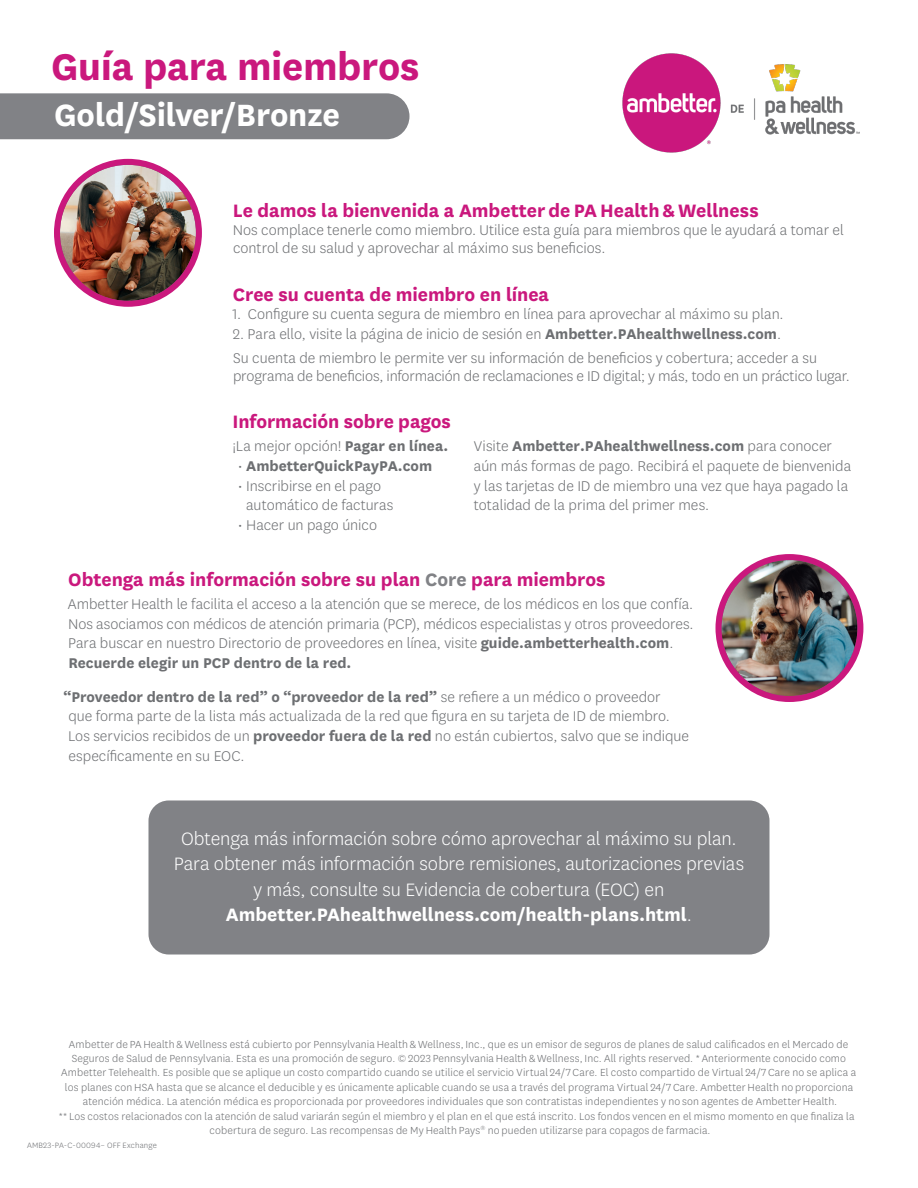
<style>
.page{position:relative;width:918px;height:1188px;background:#fff}
.page>*{position:absolute;margin:0;border:0;box-sizing:border-box;transform-origin:0 0}
.t1{font:700 43.5px "Centene Sans";letter-spacing:-.005em;color:#ca187d}
.t2{font:700 36px "Centene Sans";letter-spacing:-.005em;color:#fff}
.t3{font:300 21px/25.2px "Centene Sans";letter-spacing:-.005em;color:#fff;text-align:center}
.t4{font:700 21px "Centene Sans";letter-spacing:-.005em;color:#ca187d}
.t5{font:300 16.5px/19.8px "Centene Sans";color:#6d6f72}
.t6{font:700 16.5px "Centene Sans";color:#6d6f72}
.t7{font:300 12px/14.4px "Centene Sans";letter-spacing:.01em;color:#6d6f72;text-align:center}
.t8{font:300 9px "Centene Sans";letter-spacing:.02em;color:#6d6f72}
.s1{font-weight:700}
.s2{font-weight:300}
.s3{color:#818286}
</style>
<div class="page">
<div style="left:0;top:93px;width:410px;height:46px;background:#818286"></div>
<img style="left:622px;top:53px;width:238px;height:100px">
<div style="left:148px;top:800px;width:622px;height:155px;background:#818286;border-radius:20px"></div>
<svg style="left:57px;top:162px;width:142px;height:142px"></svg>
<img style="left:60px;top:165px;width:136px;height:136px;border-radius:68px">
<div style="left:54px;top:159px;width:148px;height:148px;border:6px solid #ca187d;border-radius:50%"></div>
<svg style="left:719px;top:557px;width:141px;height:142px"></svg>
<img style="left:722px;top:560px;width:135px;height:136px;border-radius:68px">
<div style="left:716px;top:554px;width:147px;height:148px;border:6px solid #ca187d;border-radius:50%"></div>
<h1 class="t1" style="left:51px;top:36px;width:370px">Guía para miembros</h1>
<h2 class="t2" style="left:54px;top:90px;width:287px">Gold/Silver/Bronze</h2>
<p class="t4" style="left:233px;top:195px;width:527px">Le damos la bienvenida a Ambetter de PA Health &amp; Wellness</p>
<p class="t5" style="left:233px;top:220px;width:613px;line-height:18px">Nos complace tenerle como miembro. Utilice esta guía para miembros que le ayudará a tomar el control de su salud y aprovechar al máximo sus beneficios.</p>
<p class="t4" style="left:233px;top:279px;width:318px">Cree su cuenta de miembro en línea</p>
<p class="t5" style="left:232px;top:303px;width:553px">1. Configure su cuenta segura de miembro en línea para aprovechar al máximo su plan.</p>
<p class="t5" style="left:233px;top:321px;width:586px;line-height:24.8px">2. Para ello, visite la página de inicio de sesión en <span class="s1">Ambetter.PAhealthwellness.com</span>.<br>Su cuenta de miembro le permite ver su información de beneficios y cobertura; acceder a su</p>
<p class="t5" style="left:233px;top:366px;width:618px">programa de beneficios, información de reclamaciones e ID digital; y más, todo en un práctico lugar.</p>
<p class="t4" style="left:233px;top:407px;width:220px">Información sobre pagos</p>
<p class="t5" style="left:232px;top:436px;width:217px">¡La mejor opción! <span class="s1">Pagar en línea.</span></p>
<p class="t6" style="left:238px;top:454px;width:196px"><span class="s2">•</span> AmbetterQuickPayPA.com</p>
<p class="t5" style="left:474px;top:436px;width:379px">Visite <span class="s1">Ambetter.PAhealthwellness.com</span> para conocer aún más formas de pago. Recibirá el paquete de bienvenida y las tarjetas de ID de miembro una vez que haya pagado la totalidad de la prima del primer mes.</p>
<p class="t5" style="left:246px;top:515px;width:132px">Hacer un pago único</p>
<p class="t4" style="left:68px;top:565px;width:539px">Obtenga más información sobre su plan <span class="s3">Core</span> para miembros</p>
<p class="t5" style="left:68px;top:593px;width:627px">Ambetter Health le facilita el acceso a la atención que se merece, de los médicos en los que confía.<br>Nos asociamos con médicos de atención primaria (PCP), médicos especialistas y otros proveedores.<br>Para buscar en nuestro Directorio de proveedores en línea, visite <span class="s1">guide.ambetterhealth.com</span>.<br><span class="s1">Recuerde elegir un PCP dentro de la red.</span></p>
<p class="t5" style="left:63px;top:686px;width:627px"><span class="s1">“Proveedor dentro de la red” o “proveedor de la red”</span> se refiere a un médico o proveedor<br>que forma parte de la lista más actualizada de la red que figura en su tarjeta de ID de miembro.<br>Los servicios recibidos de un <span class="s1">proveedor fuera de la red</span> no están cubiertos, salvo que se indique específicamente en su EOC.</p>
<p class="t3" style="left:174px;top:826px;width:572px">Obtenga más información sobre cómo aprovechar al máximo su plan.<br>Para obtener más información sobre remisiones, autorizaciones previas y más, consulte su Evidencia de cobertura (EOC) en <span class="s1">Ambetter.PAhealthwellness.com/health-plans.html</span>.</p>
<p class="t7" style="left:59px;top:1036px;width:799px">Ambetter de PA Health &amp; Wellness está cubierto por Pennsylvania Health &amp; Wellness, Inc., que es un emisor de seguros de planes de salud calificados en el Mercado de Seguros de Salud de Pennsylvania. Esta es una promoción de seguro. © 2023 Pennsylvania Health &amp; Wellness, Inc. All rights reserved. * Anteriormente conocido como Ambetter Telehealth. Es posible que se aplique un costo compartido cuando se utilice el servicio Virtual 24/7 Care. El costo compartido de Virtual 24/7 Care no se aplica a los planes con HSA hasta que se alcance el deducible y es únicamente aplicable cuando se usa a través del programa Virtual 24/7 Care. Ambetter Health no proporciona atención médica. La atención médica es proporcionada por proveedores individuales que son contratistas independientes y no son agentes de Ambetter Health.<br>** Los costos relacionados con la atención de salud variarán según el miembro y el plan en el que está inscrito. Los fondos vencen en el mismo momento en que finaliza la cobertura de seguro. Las recompensas de My Health Pays<sup>®</sup> no pueden utilizarse para copagos de farmacia.</p>
<p class="t8" style="left:27px;top:1140px;width:131px">AMB23-PA-C-00094– OFF Exchange</p>
</div>
